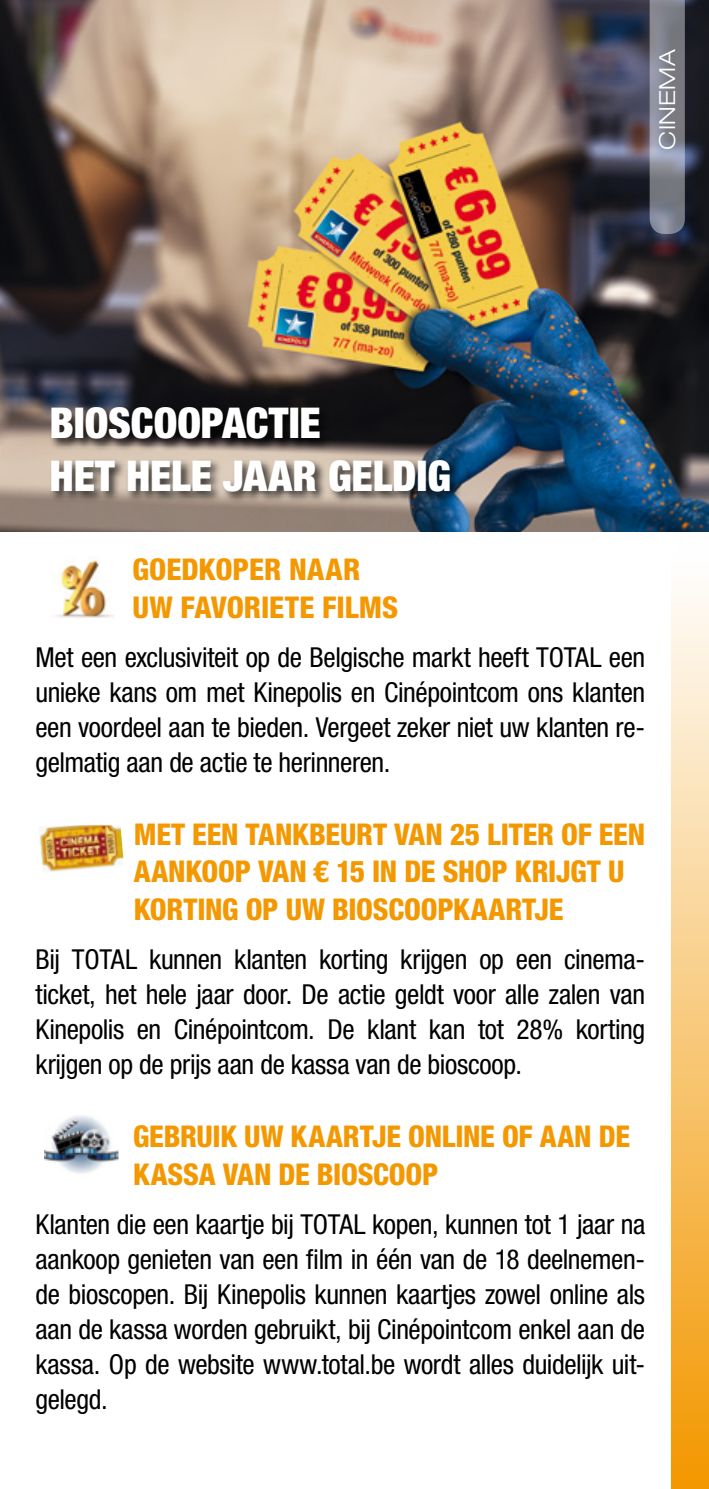
<style>
.page{position:relative;width:709px;height:1489px;background:#fff}
.page>*{position:absolute;margin:0;border:0;box-sizing:border-box;transform-origin:0 0}
.t1{font:900 condensed 42.5px/52.5px "Helvetica Neue LT Std";letter-spacing:-.005em;color:#fff}
.t2{font:800 condensed 30px/37.8px "Helvetica Neue LT Std";letter-spacing:-.005em;color:#f39800}
.t3{font:condensed 27.5px/35px "Helvetica Neue LT Std";letter-spacing:-.015em;color:#000;text-align:justify}
.t4{font:300 expanded 22.25px "Helvetica Neue LT Std";letter-spacing:.02em;color:#fff;scale:1.05 1}
</style>
<div class="page">
<img style="left:54px;top:560px;width:58px;height:58px">
<img style="left:39px;top:826px;width:85px;height:46px">
<div style="left:35px;top:824px;width:91px;height:58px;border:1px solid #fff;border-radius:4px"></div>
<img style="left:45px;top:1116px;width:72px;height:57px">
<img style="left:0;top:0;width:709px;height:531px">
<svg style="left:671px;top:531px;width:38px;height:957px;background:#f8cb81"></svg>
<svg style="left:649px;top:0;width:36px;height:234px;background:#7f818d"></svg>
<div style="left:49px;top:404px;width:413px;height:99px;background:#000;opacity:.75"></div>
<p class="t4" style="left:654px;top:149px;width:97px;rotate:-90deg">CINEMA</p>
<h1 class="t1" style="left:50px;top:396px;width:403px">BIOSCOOPACTIE<br>HET HELE JAAR GELDIG</h1>
<p class="t2" style="left:132px;top:549px;width:267px">GOEDKOPER NAAR<br>UW FAVORIETE FILMS</p>
<p class="t3" style="left:35px;top:639px;width:611px">Met een exclusiviteit op de Belgische markt heeft TOTAL een unieke kans om met Kinepolis en Cinépointcom ons klanten een voordeel aan te bieden. Vergeet zeker niet uw klanten re&shy;gelmatig aan de actie te herinneren.</p>
<p class="t2" style="left:134px;top:814px;width:513px">MET EEN TANKBEURT VAN 25 LITER OF EEN<br>AANKOOP VAN € 15 IN DE SHOP KRIJGT U<br>KORTING OP UW BIOSCOOPKAARTJE</p>
<p class="t3" style="left:35px;top:941px;width:611px">Bij TOTAL kunnen klanten korting krijgen op een cinema&shy;ticket, het hele jaar door. De actie geldt voor alle zalen van Kinepolis en Cinépointcom. De klant kan tot 28% korting krijgen op de prijs aan de kassa van de bioscoop.</p>
<p class="t2" style="left:133px;top:1116px;width:498px">GEBRUIK UW KAARTJE ONLINE OF AAN DE<br>KASSA VAN DE BIOSCOOP</p>
<p class="t3" style="left:35px;top:1206px;width:611px">Klanten die een kaartje bij TOTAL kopen, kunnen tot 1 jaar na aankoop genieten van een film in één van de 18 deelnemen&shy;de bioscopen. Bij Kinepolis kunnen kaartjes zowel online als aan de kassa worden gebruikt, bij Cinépointcom enkel aan de kassa. Op de website www.total.be wordt alles duidelijk uit&shy;gelegd.</p>
</div>
